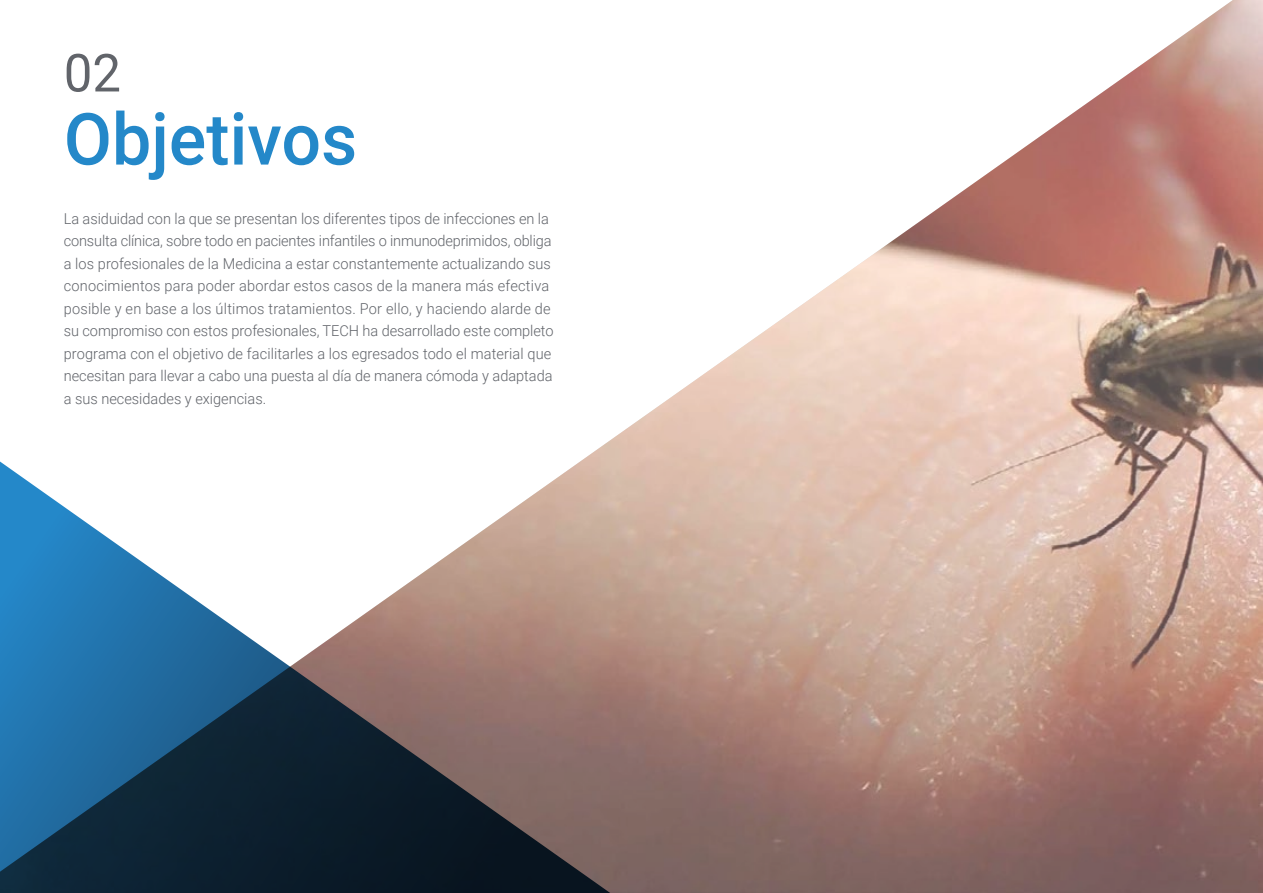
<style>
.page{position:relative;width:1263px;height:893px;background:#fff}
.page>*{position:absolute;margin:0;border:0;box-sizing:border-box;transform-origin:0 0}
.t1{font:500 72px "Roboto";color:#2488c9}
.t2{font:52.5px "Roboto";color:#61646a}
.t3{font:300 15px/22.5px "Roboto";color:#61646a}
</style>
<div class="page">
<img style="left:602px;top:0;width:661px;height:893px">
<svg style="left:0;top:446px;width:640px;height:447px"></svg>
<h2 class="t2" style="left:64px;top:36px;width:59px">02</h2>
<h1 class="t1" style="left:64px;top:89px;width:295px">Objetivos</h1>
<p class="t3" style="left:64px;top:207px;width:491px">La asiduidad con la que se presentan los diferentes tipos de infecciones en la consulta clínica, sobre todo en pacientes infantiles o inmunodeprimidos, obliga a los profesionales de la Medicina a estar constantemente actualizando sus conocimientos para poder abordar estos casos de la manera más efectiva posible y en base a los últimos tratamientos. Por ello, y haciendo alarde de su compromiso con estos profesionales, TECH ha desarrollado este completo programa con el objetivo de facilitarles a los egresados todo el material que necesitan para llevar a cabo una puesta al día de manera cómoda y adaptada a sus necesidades y exigencias.</p>
</div>
